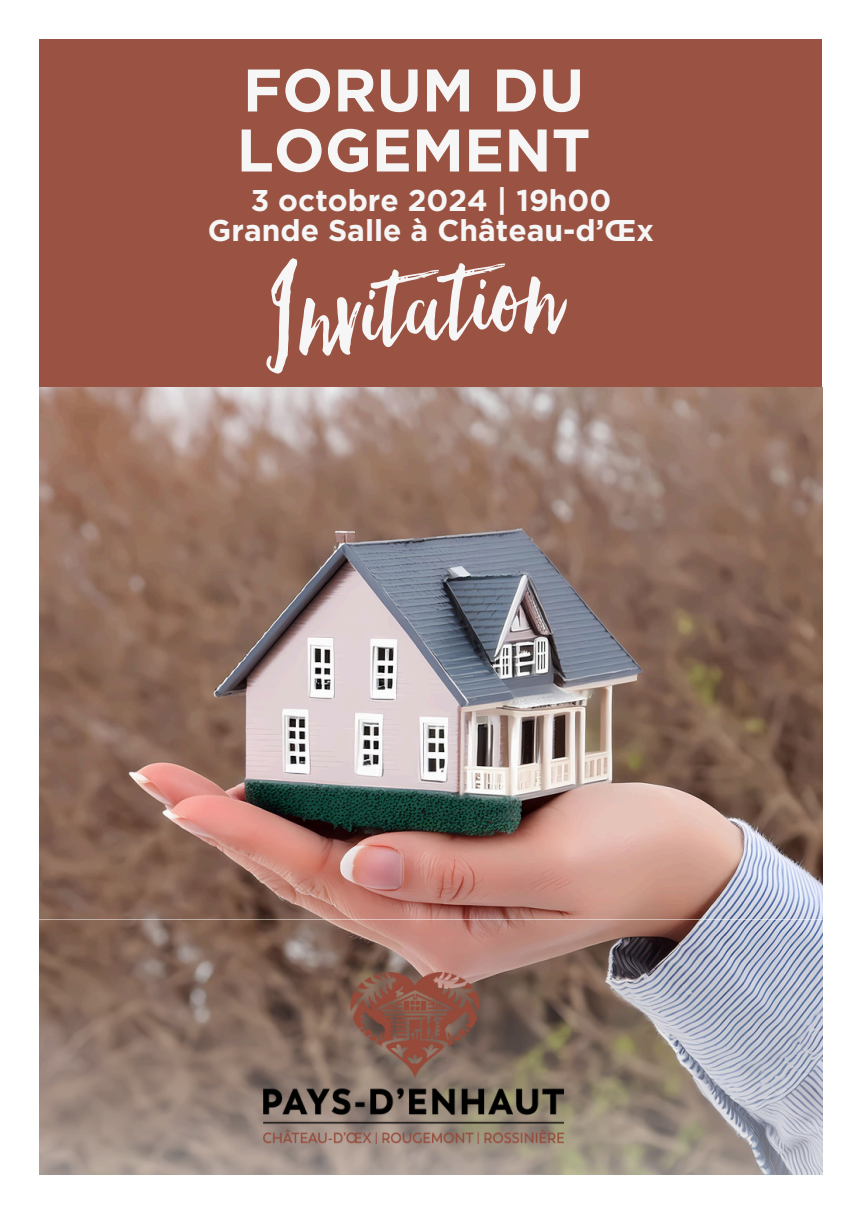
<style>
.page{position:relative;width:861px;height:1214px;background:#fff}
.page>*{position:absolute;margin:0;border:0;box-sizing:border-box;transform-origin:0 0}
.t1{font:140px "Hello Beautiful";color:#f6f6f6}
.t2{font:700 60px/60px "Gotham";color:#f6f6f6}
.t3{font:700 30px "Gotham";color:#f6f6f6}
</style>
<div class="page">
<div style="left:39px;top:39px;width:783px;height:348px;background:#9a5343"></div>
<img style="left:40px;top:387px;width:783px;height:787px">
<img style="left:40px;top:919px;width:782px;height:256px">
<img style="left:264px;top:972px;width:300px;height:171px">
<p class="t2" style="left:237px;top:63px;width:355px">FORUM DU<br>LOGEMENT</p>
<p class="t3" style="left:251px;top:187px;width:362px">3 octobre 2024 | 19h00</p>
<p class="t3" style="left:208px;top:217px;width:448px">Grande Salle à Château-d’Œx</p>
<h1 class="t1" style="left:258px;top:240px;width:299px;rotate:-5deg">Invitation</h1>
</div>
